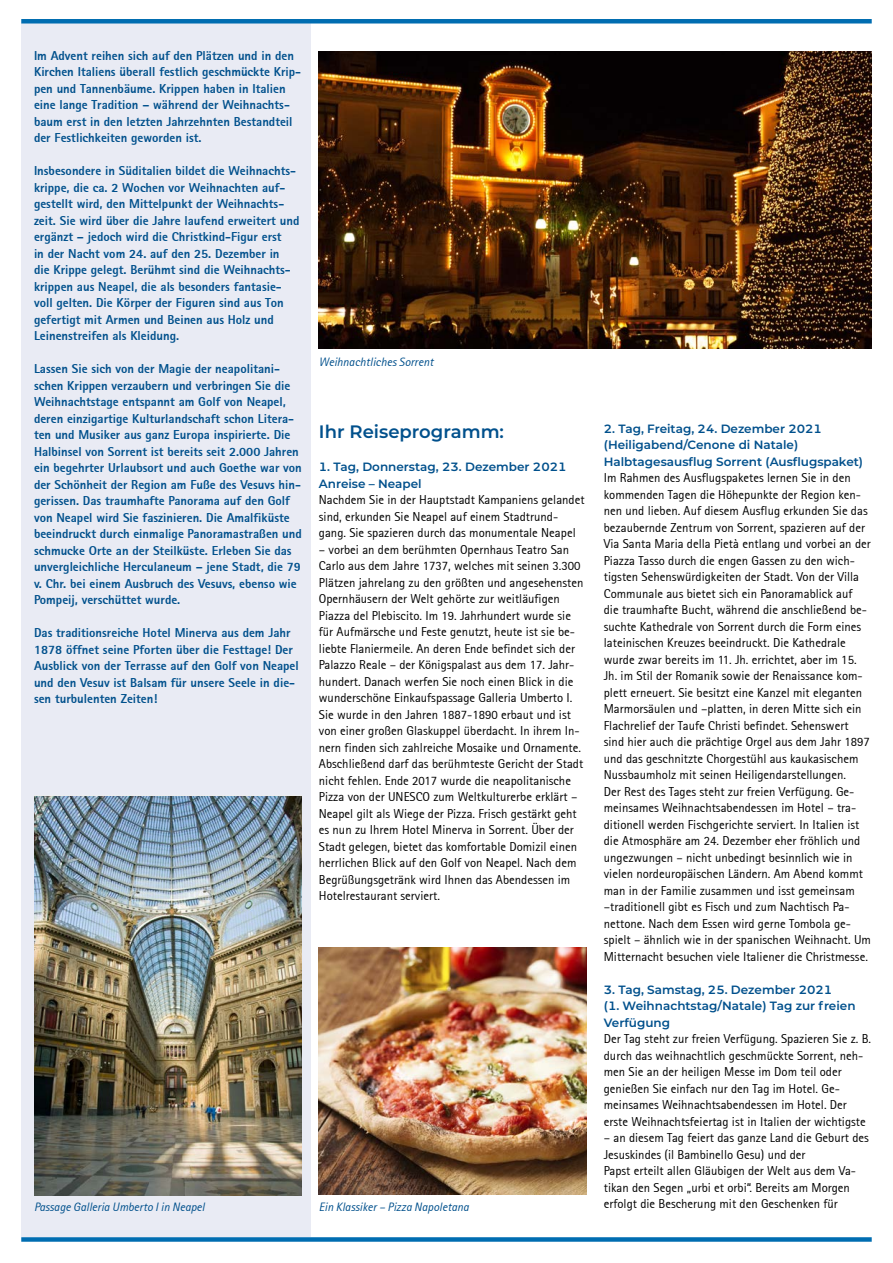
<style>
.page{position:relative;width:893px;height:1263px;background:#fff}
.page>*{position:absolute;margin:0;border:0;box-sizing:border-box;transform-origin:0 0}
.t1{font:600 18px "Montserrat";color:#00508c}
.t2{font:12.75px/16.5px "Rotis Sans Serif";color:#000}
.t3{font:800 12.75px/16.5px "Rotis Sans Serif";color:#00508c}
.t4{font:600 12px/16.5px "Montserrat";color:#00508c}
.t5{font:italic 12px "Rotis Sans Serif";color:#00508c}
</style>
<div class="page">
<div style="left:21px;top:24px;width:289px;height:1213px;background:#e9ebf4"></div>
<div style="left:21px;top:19px;width:851px;height:5px;background:#006db1"></div>
<div style="left:21px;top:1237px;width:851px;height:5px;background:#006db1"></div>
<img style="left:319px;top:51px;width:553px;height:298px">
<img style="left:34px;top:797px;width:268px;height:398px">
<img style="left:319px;top:948px;width:268px;height:246px">
<p class="t3" style="left:34px;top:47px;width:269px">Im Advent reihen sich auf den Plätzen und in den Kirchen Italiens überall festlich geschmückte Krip&shy;pen und Tannenbäume. Krippen haben in Italien eine lange Tradition – während der Weihnachts&shy;baum erst in den letzten Jahrzehnten Bestandteil der Festlichkeiten geworden ist.</p>
<p class="t3" style="left:34px;top:163px;width:267px">Insbesondere in Süditalien bildet die Weihnachts&shy;krippe, die ca. 2 Wochen vor Weihnachten auf&shy;gestellt wird, den Mittelpunkt der Weihnachts&shy;zeit. Sie wird über die Jahre laufend erweitert und ergänzt – jedoch wird die Christkind-Figur erst<br>in der Nacht vom 24. auf den 25. Dezember in<br>die Krippe gelegt. Berühmt sind die Weihnachts&shy;krippen aus Neapel, die als besonders fantasie&shy;voll gelten. Die Körper der Figuren sind aus Ton gefertigt mit Armen und Beinen aus Holz und Leinenstreifen als Kleidung.</p>
<p class="t3" style="left:34px;top:361px;width:269px">Lassen Sie sich von der Magie der neapolitani&shy;schen Krippen verzaubern und verbringen Sie die Weihnachtstage entspannt am Golf von Neapel, deren einzigartige Kulturlandschaft schon Litera&shy;ten und Musiker aus ganz Europa inspirierte. Die Halbinsel von Sorrent ist bereits seit 2.000 Jahren ein begehrter Urlaubsort und auch Goethe war von der Schönheit der Region am Fuße des Vesuvs hin&shy;gerissen. Das traumhafte Panorama auf den Golf von Neapel wird Sie faszinieren. Die Amalfiküste beeindruckt durch einmalige Panoramastraßen und schmucke Orte an der Steilküste. Erleben Sie das unvergleichliche Herculaneum – jene Stadt, die 79 v. Chr. bei einem Ausbruch des Vesuvs, ebenso wie Pompeij, verschüttet wurde.</p>
<p class="t3" style="left:34px;top:625px;width:266px">Das traditionsreiche Hotel Minerva aus dem Jahr 1878 öffnet seine Pforten über die Festtage! Der Ausblick von der Terrasse auf den Golf von Neapel und den Vesuv ist Balsam für unsere Seele in die&shy;sen turbulenten Zeiten!</p>
<p class="t5" style="left:319px;top:354px;width:116px">Weihnachtliches Sorrent</p>
<h1 class="t1" style="left:319px;top:419px;width:187px">Ihr Reiseprogramm:</h1>
<p class="t4" style="left:319px;top:458px;width:249px">1. Tag, Donnerstag, 23. Dezember 2021<br>Anreise – Neapel</p>
<p class="t2" style="left:319px;top:492px;width:267px">Nachdem Sie in der Hauptstadt Kampaniens gelandet sind, erkunden Sie Neapel auf einem Stadtrund&shy;gang. Sie spazieren durch das monumentale Neapel</p>
<p class="t2" style="left:319px;top:541px;width:266px">– vorbei an dem berühmten Opernhaus Teatro San Carlo aus dem Jahre 1737, welches mit seinen 3.300<br>Plätzen jahrelang zu den größten und angesehensten Opernhäusern der Welt gehörte zur weitläufigen Piazza del Plebiscito. Im 19. Jahrhundert wurde sie für Aufmärsche und Feste genutzt, heute ist sie be&shy;liebte Flaniermeile. An deren Ende befindet sich der Palazzo Reale – der Königspalast aus dem 17. Jahr&shy;hundert. Danach werfen Sie noch einen Blick in die wunderschöne Einkaufspassage Galleria Umberto I.<br>Sie wurde in den Jahren 1887-1890 erbaut und ist von einer großen Glaskuppel überdacht. In ihrem In&shy;nern finden sich zahlreiche Mosaike und Ornamente.<br>Abschließend darf das berühmteste Gericht der Stadt nicht fehlen. Ende 2017 wurde die neapolitanische Pizza von der UNESCO zum Weltkulturerbe erklärt – Neapel gilt als Wiege der Pizza. Frisch gestärkt geht es nun zu Ihrem Hotel Minerva in Sorrent. Über der Stadt gelegen, bietet das komfortable Domizil einen herrlichen Blick auf den Golf von Neapel. Nach dem Begrüßungsgetränk wird Ihnen das Abendessen im Hotelrestaurant serviert.</p>
<p class="t5" style="left:34px;top:1200px;width:172px">Passage Galleria Umberto I in Neapel</p>
<p class="t5" style="left:319px;top:1200px;width:151px">Ein Klassiker – Pizza Napoletana</p>
<p class="t4" style="left:604px;top:420px;width:261px">2. Tag, Freitag, 24. Dezember 2021 (Heiligabend/Cenone di Natale)<br>Halbtagesausflug Sorrent (Ausflugspaket)</p>
<p class="t2" style="left:604px;top:469px;width:269px">Im Rahmen des Ausflugspaketes lernen Sie in den kommenden Tagen die Höhepunkte der Region ken&shy;nen und lieben. Auf diesem Ausflug erkunden Sie das bezaubernde Zentrum von Sorrent, spazieren auf der Via Santa Maria della Pietà entlang und vorbei an der Piazza Tasso durch die engen Gassen zu den wich&shy;tigsten Sehenswürdigkeiten der Stadt. Von der Villa Communale aus bietet sich ein Panoramablick auf<br>die traumhafte Bucht, während die anschließend be&shy;suchte Kathedrale von Sorrent durch die Form eines lateinischen Kreuzes beeindruckt. Die Kathedrale wurde zwar bereits im 11. Jh. errichtet, aber im 15.<br>Jh. im Stil der Romanik sowie der Renaissance kom&shy;plett erneuert. Sie besitzt eine Kanzel mit eleganten Marmorsäulen und –platten, in deren Mitte sich ein Flachrelief der Taufe Christi befindet. Sehenswert sind hier auch die prächtige Orgel aus dem Jahr 1897 und das geschnitzte Chorgestühl aus kaukasischem Nussbaumholz mit seinen Heiligendarstellungen.<br>Der Rest des Tages steht zur freien Verfügung. Ge&shy;meinsames Weihnachtsabendessen im Hotel – tra&shy;ditionell werden Fischgerichte serviert. In Italien ist die Atmosphäre am 24. Dezember eher fröhlich und ungezwungen – nicht unbedingt besinnlich wie in vielen nordeuropäischen Ländern. Am Abend kommt man in der Familie zusammen und isst gemeinsam –traditionell gibt es Fisch und zum Nachtisch Pa&shy;nettone. Nach dem Essen wird gerne Tombola ge&shy;spielt – ähnlich wie in der spanischen Weihnacht. Um Mitternacht besuchen viele Italiener die Christmesse.</p>
<p class="t4" style="left:604px;top:981px;width:253px">3. Tag, Samstag, 25. Dezember 2021<br>(1. Weihnachtstag/Natale) Tag zur freien<br>Verfügung</p>
<p class="t2" style="left:604px;top:1030px;width:269px">Der Tag steht zur freien Verfügung. Spazieren Sie z. B. durch das weihnachtlich geschmückte Sorrent, neh&shy;men Sie an der heiligen Messe im Dom teil oder genießen Sie einfach nur den Tag im Hotel. Ge&shy;meinsames Weihnachtsabendessen im Hotel. Der erste Weihnachtsfeiertag ist in Italien der wichtigste</p>
<p class="t2" style="left:604px;top:1129px;width:267px">– an diesem Tag feiert das ganze Land die Geburt des Jesuskindes (il Bambinello Gesu) und der<br>Papst erteilt allen Gläubigen der Welt aus dem Va&shy;tikan den Segen „urbi et orbi“. Bereits am Morgen erfolgt die Bescherung mit den Geschenken für</p>
</div>
